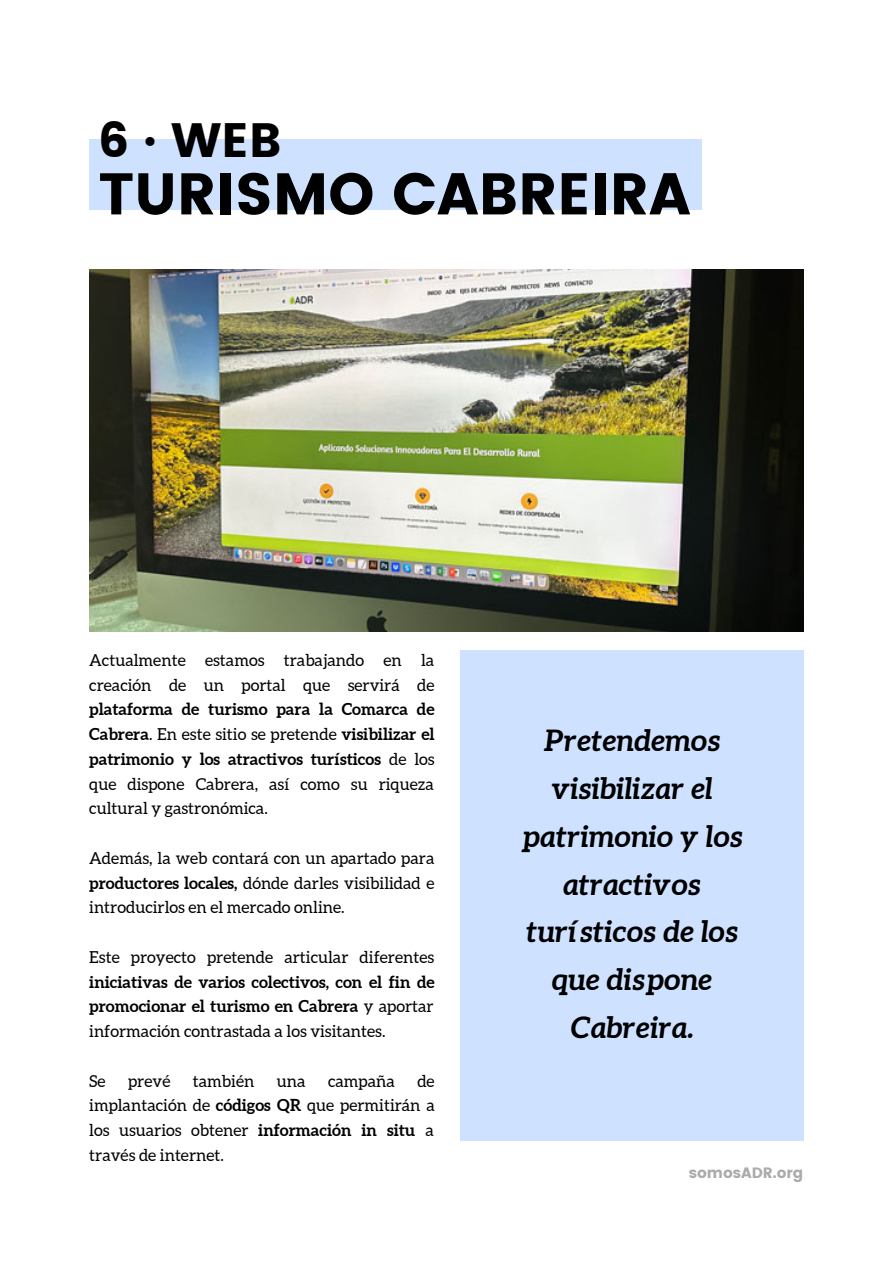
<style>
.page{position:relative;width:893px;height:1264px;background:#fff}
.page>*{position:absolute;margin:0;border:0;box-sizing:border-box;transform-origin:0 0}
.t1{font:58.65px "Poppins";color:#000}
.t2{font:48.15px "Poppins";color:#000}
.t3{font:italic 700 29.7px/47.7px "Aleo";color:#000;text-align:center}
.t4{font:16.5px/24.8px "Aleo";color:#000;text-align:justify}
.t5{font:700 16.5px/24.8px "Aleo";color:#000;text-align:justify}
.t6{font:15px "Poppins";color:#ababab}
.s1{font-weight:400}
.s2{font-weight:700}
</style>
<div class="page">
<div style="left:89px;top:139px;width:612px;height:70px;background:#cee1ff"></div>
<img style="left:89px;top:269px;width:714px;height:362px">
<div style="left:460px;top:650px;width:343px;height:490px;background:#cee1ff"></div>
<h2 class="t2" style="left:98px;top:112px;width:184px">6 · WEB</h2>
<h1 class="t1" style="left:98px;top:160px;width:593px">TURISMO CABREIRA</h1>
<p class="t4" style="left:89px;top:647px;width:347px">Actualmente estamos trabajando en la creación de un portal que servirá de</p>
<p class="t5" style="left:89px;top:697px;width:347px">plataforma de turismo para la Comarca de Cabrera<span class="s1">. En este sitio se pretende</span> visibilizar el patrimonio y los atractivos turísticos <span class="s1">de los que dispone Cabrera, así como su riqueza cultural y gastronómica.</span></p>
<p class="t4" style="left:89px;top:845px;width:347px">Además, la web contará con un apartado para <span class="s2">productores locales,</span> dónde darles visibilidad e introducirlos en el mercado online.</p>
<p class="t4" style="left:89px;top:944px;width:346px">Este proyecto pretende articular diferentes</p>
<p class="t5" style="left:89px;top:969px;width:347px">iniciativas de varios colectivos, con el fin de promocionar el turismo en Cabrera <span class="s1">y aportar información contrastada a los visitantes.</span></p>
<p class="t4" style="left:89px;top:1068px;width:18px">Se</p>
<p class="t4" style="left:128px;top:1068px;width:44px">prevé</p>
<p class="t4" style="left:193px;top:1068px;width:63px">también</p>
<p class="t4" style="left:277px;top:1068px;width:30px">una</p>
<p class="t4" style="left:328px;top:1068px;width:68px">campaña</p>
<p class="t4" style="left:89px;top:1068px;width:347px;text-indent:328px">de implantación de <span class="s2">códigos QR</span> que permitirán a los usuarios obtener <span class="s2">información in situ</span> a través de internet.</p>
<h3 class="t3" style="left:521px;top:716px;width:223px">Pretendemos visibilizar el patrimonio y los atractivos turísticos de los que dispone<br>Cabreira.</h3>
<p class="t6" style="left:688px;top:1163px;width:116px">somosADR.org</p>
</div>
